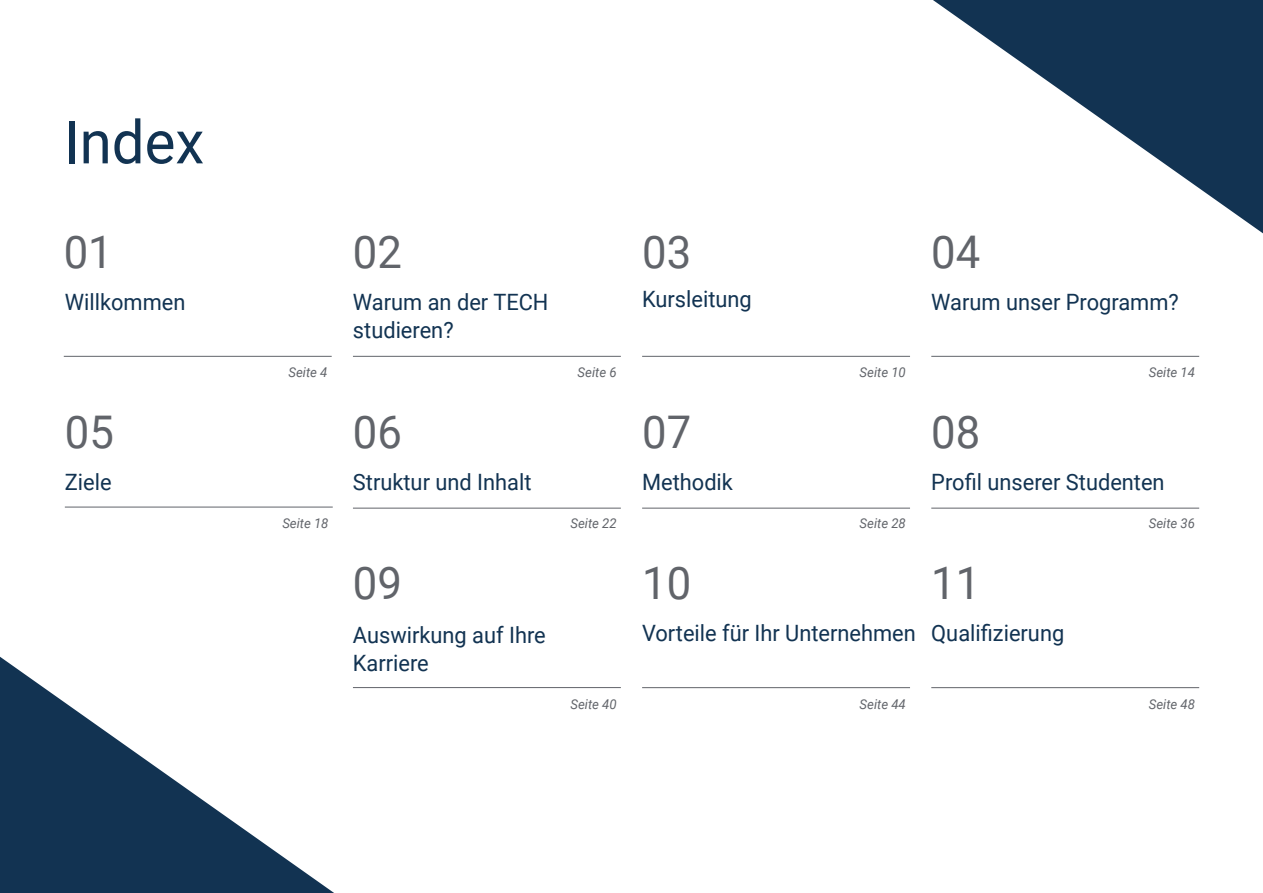
<style>
.page{position:relative;width:1263px;height:893px;background:#fff}
.page>*{position:absolute;margin:0;border:0;box-sizing:border-box;transform-origin:0 0}
.t1{font:60px "Roboto";color:#123352}
.t2{font:45px "Roboto";color:#61646a}
.t3{font:22.5px/28.5px "Roboto";color:#123352}
.t4{font:italic 13.5px "Roboto";color:#61646a}
</style>
<div class="page">
<svg style="left:933px;top:0;width:330px;height:233px"></svg>
<hr style="left:64px;top:356px;width:268px;height:1px;background:#61646a">
<hr style="left:353px;top:508px;width:268px;height:1px;background:#61646a">
<hr style="left:353px;top:356px;width:268px;height:1px;background:#61646a">
<hr style="left:642px;top:508px;width:268px;height:1px;background:#61646a">
<hr style="left:353px;top:687px;width:268px;height:1px;background:#61646a">
<hr style="left:642px;top:687px;width:268px;height:1px;background:#61646a">
<hr style="left:931px;top:687px;width:268px;height:1px;background:#61646a">
<hr style="left:642px;top:356px;width:268px;height:1px;background:#61646a">
<hr style="left:931px;top:356px;width:268px;height:1px;background:#61646a">
<hr style="left:931px;top:508px;width:268px;height:1px;background:#61646a">
<hr style="left:65px;top:507px;width:268px;height:1px;background:#61646a">
<svg style="left:0;top:657px;width:334px;height:236px"></svg>
<h1 class="t1" style="left:64px;top:100px;width:142px">Index</h1>
<h2 class="t2" style="left:64px;top:220px;width:51px">01</h2>
<h2 class="t2" style="left:353px;top:220px;width:51px">02</h2>
<h2 class="t2" style="left:642px;top:220px;width:51px">03</h2>
<h2 class="t2" style="left:931px;top:220px;width:51px">04</h2>
<p class="t3" style="left:65px;top:287px;width:122px">Willkommen</p>
<p class="t3" style="left:353px;top:287px;width:197px">Warum an der TECH studieren?</p>
<p class="t3" style="left:642px;top:284px;width:111px">Kursleitung</p>
<p class="t3" style="left:931px;top:287px;width:249px">Warum unser Programm?</p>
<p class="t4" style="left:288px;top:363px;width:40px">Seite 4</p>
<p class="t4" style="left:578px;top:363px;width:40px">Seite 6</p>
<p class="t4" style="left:860px;top:363px;width:48px">Seite 10</p>
<p class="t4" style="left:1149px;top:363px;width:48px">Seite 14</p>
<h2 class="t2" style="left:65px;top:401px;width:51px">05</h2>
<h2 class="t2" style="left:931px;top:401px;width:51px">08</h2>
<h2 class="t2" style="left:353px;top:401px;width:51px">06</h2>
<h2 class="t2" style="left:642px;top:401px;width:51px">07</h2>
<p class="t3" style="left:65px;top:467px;width:48px">Ziele</p>
<p class="t3" style="left:353px;top:467px;width:180px">Struktur und Inhalt</p>
<p class="t3" style="left:642px;top:467px;width:92px">Methodik</p>
<p class="t3" style="left:931px;top:467px;width:235px">Profil unserer Studenten</p>
<p class="t4" style="left:282px;top:514px;width:48px">Seite 18</p>
<p class="t4" style="left:1149px;top:514px;width:48px">Seite 36</p>
<p class="t4" style="left:860px;top:514px;width:48px">Seite 28</p>
<p class="t4" style="left:570px;top:514px;width:48px">Seite 22</p>
<h2 class="t2" style="left:353px;top:551px;width:51px">09</h2>
<h2 class="t2" style="left:642px;top:552px;width:51px">10</h2>
<h2 class="t2" style="left:931px;top:552px;width:51px">11</h2>
<p class="t3" style="left:353px;top:620px;width:194px">Auswirkung auf Ihre<br>Karriere</p>
<p class="t3" style="left:642px;top:618px;width:424px">Vorteile für Ihr Unternehmen Qualifizierung</p>
<p class="t4" style="left:570px;top:694px;width:48px">Seite 40</p>
<p class="t4" style="left:860px;top:694px;width:48px">Seite 44</p>
<p class="t4" style="left:1149px;top:694px;width:48px">Seite 48</p>
</div>
